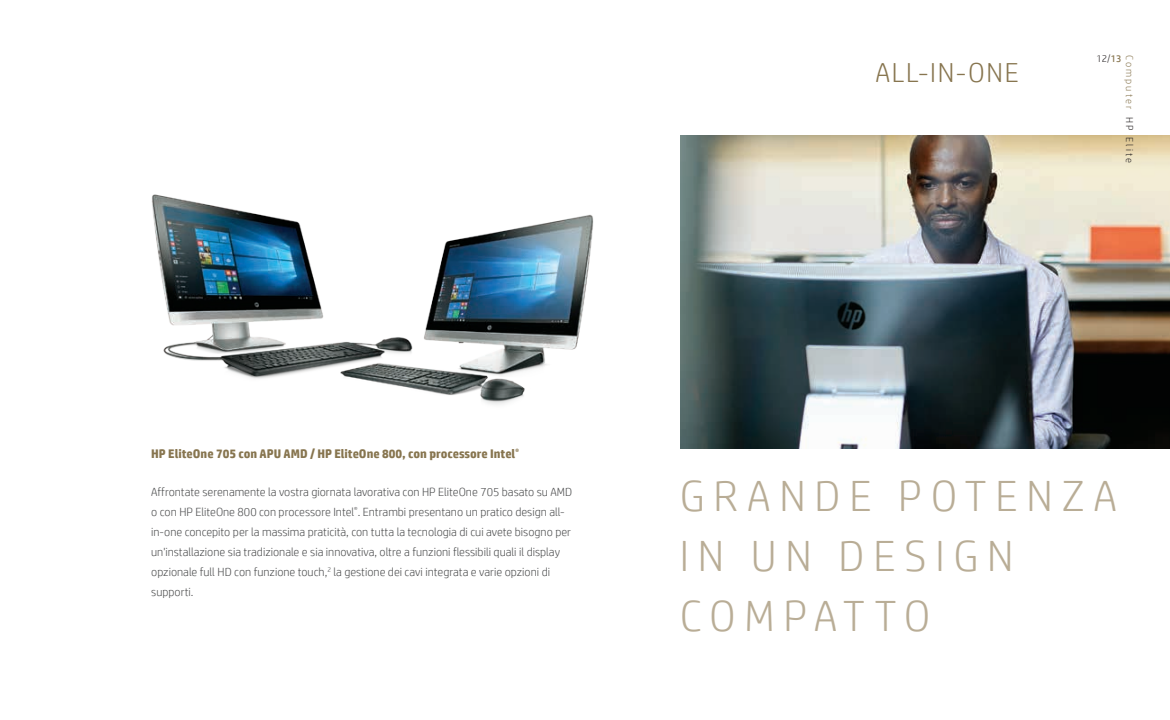
<style>
.page{position:relative;width:1170px;height:720px;background:#fff}
.page>*{position:absolute;margin:0;border:0;box-sizing:border-box;transform-origin:0 0}
.t1{font:300 43.75px/60px "HP Simplified";letter-spacing:.2em;color:#b9ad96}
.t2{font:300 27.5px "HP Simplified";letter-spacing:.06em;color:#87754f}
.t3{font:700 12.5px "HP Simplified";color:#87754f}
.t4{font:300 11.88px/20px "HP Simplified";color:#4b4c4d}
.t5{font:300 10px "HP Simplified";letter-spacing:.21em;color:#87754f}
.t6{font:300 10px "HP Simplified";color:#231f20}
.s1{font-weight:400;color:#87754f}
.s2{color:#231f20}
</style>
<div class="page">
<img style="left:681px;top:135px;width:489px;height:313px">
<img style="left:151px;top:194px;width:154px;height:185px">
<img style="left:305px;top:214px;width:289px;height:191px">
<p class="t2" style="left:875px;top:55px;width:145px">ALL-IN-ONE</p>
<p class="t6" style="left:1097px;top:52px;width:26px">12/<span class="s1">13</span></p>
<p class="t5" style="left:1136px;top:55px;width:109px;rotate:90deg">Computer <span class="s2">HP Elite</span></p>
<p class="t3" style="left:151px;top:446px;width:369px">HP EliteOne 705 con APU AMD / HP EliteOne 800, con processore Intel<sup>®</sup></p>
<p class="t4" style="left:151px;top:481px;width:422px">Affrontate serenamente la vostra giornata lavorativa con HP EliteOne 705 basato su AMD o con HP EliteOne 800 con processore Intel<sup>®</sup>. Entrambi presentano un pratico design all&shy;in-one concepito per la massima praticità, con tutta la tecnologia di cui avete bisogno per un'installazione sia tradizionale e sia innovativa, oltre a funzioni flessibili quali il display opzionale full HD con funzione touch,<sup>2</sup> la gestione dei cavi integrata e varie opzioni di supporti.</p>
<p class="t1" style="left:680px;top:464px;width:439px">GRANDE POTENZA<br>IN UN DESIGN<br>COMPATTO</p>
</div>
